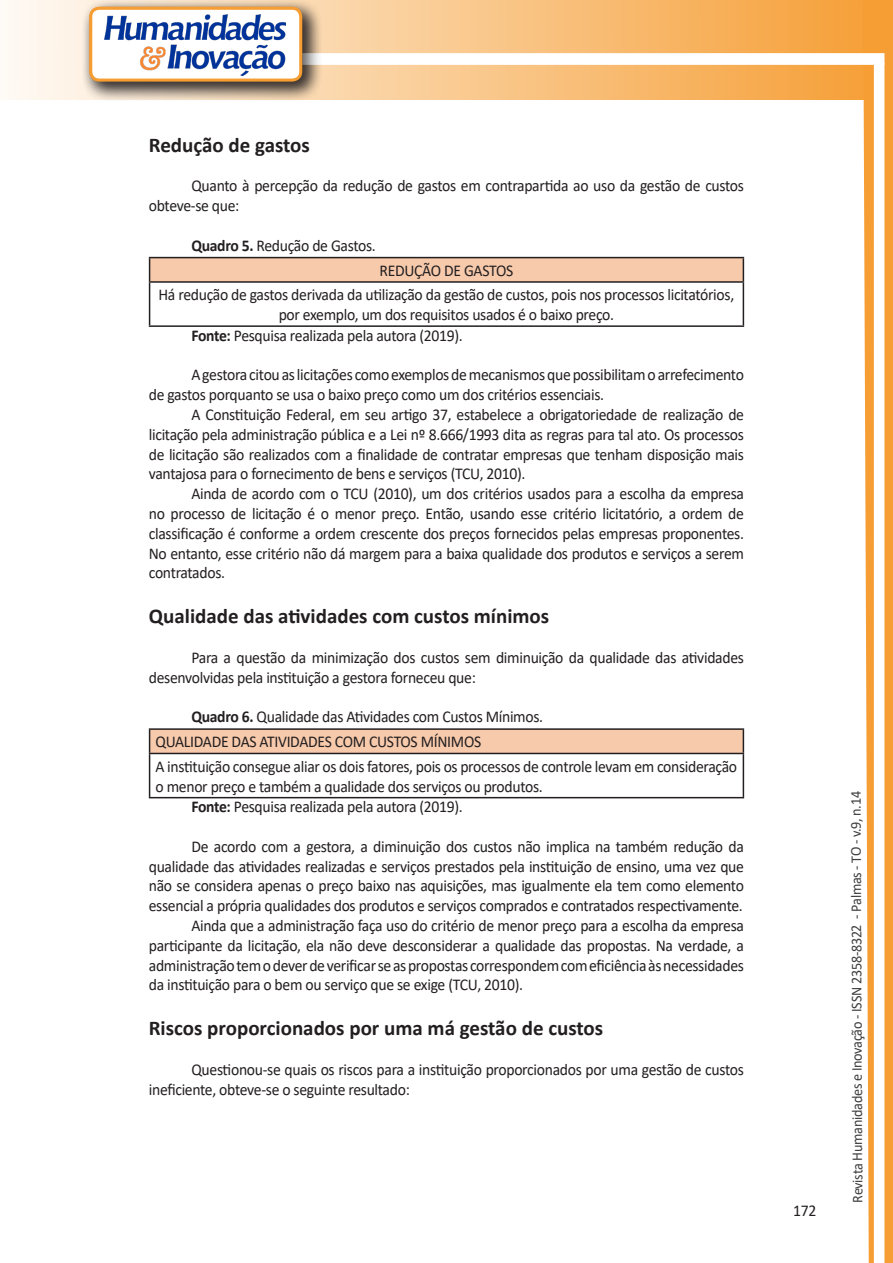
<style>
.page{position:relative;width:893px;height:1263px;background:#fff}
.page>*{position:absolute;margin:0;border:0;box-sizing:border-box;transform-origin:0 0}
.Titulo_2{font:700 21px "Calibri";color:#231f20}
.texto{font:16.5px/19.8px "Calibri";letter-spacing:-.02em;color:#231f20;scale:.95 1}
.t1{font:15px "Calibri";letter-spacing:-.025em;color:#3e3e3f;scale:.95 1}
.s1{font-weight:700}
</style>
<div class="page">
<svg style="left:5px;top:0;width:858px;height:100px;background:#f9c484"></svg>
<div style="left:302px;top:53px;width:582px;height:12px;background:#fff;border:2px solid #fff"></div>
<svg style="left:863px;top:0;width:30px;height:1263px"></svg>
<div style="left:81px;top:0;width:241px;height:102px;background:#231f20;opacity:.75"></div>
<svg style="left:91px;top:8px;width:210px;height:72px"></svg>
<div style="left:89px;top:7px;width:213px;height:75px;border:3px solid #f69e34;border-radius:9px"></div>
<div style="left:150px;top:258px;width:593px;height:24px;background:#f7caac"></div>
<hr style="left:149px;top:257px;width:595px;height:1px;background:#231f20">
<svg style="left:149px;top:258px;width:1px;height:23px"></svg>
<svg style="left:743px;top:258px;width:1px;height:23px"></svg>
<hr style="left:149px;top:281px;width:595px;height:2px;background:#231f20">
<hr style="left:149px;top:283px;width:1px;height:42px;background:#231f20">
<hr style="left:743px;top:283px;width:1px;height:42px;background:#231f20">
<hr style="left:149px;top:325px;width:595px;height:2px;background:#231f20">
<div style="left:150px;top:729px;width:593px;height:24px;background:#f7caac"></div>
<hr style="left:149px;top:728px;width:595px;height:2px;background:#231f20">
<svg style="left:149px;top:730px;width:1px;height:23px"></svg>
<svg style="left:743px;top:730px;width:1px;height:23px"></svg>
<hr style="left:149px;top:753px;width:595px;height:1px;background:#231f20">
<hr style="left:149px;top:754px;width:1px;height:43px;background:#231f20">
<hr style="left:743px;top:754px;width:1px;height:43px;background:#231f20">
<hr style="left:149px;top:797px;width:595px;height:1px;background:#231f20">
<p class="Titulo_2" style="left:149px;top:130px;width:163px">Redução de gastos</p>
<p class="texto" style="left:149px;top:176px;width:628px;text-indent:43px">Quanto à percepção da redução de gastos em contrapartida ao uso da gestão de custos obteve-se que:</p>
<p class="texto" style="left:191px;top:235px;width:196px"><span class="s1">Quadro 5.</span> Redução de Gastos.</p>
<p class="texto" style="left:380px;top:260px;width:142px">REDUÇÃO DE GASTOS</p>
<p class="texto" style="left:159px;top:285px;width:607px;text-align:center">Há redução de gastos derivada da utilização da gestão de custos, pois nos processos licitatórios, por exemplo, um dos requisitos usados é o baixo preço.</p>
<p class="texto" style="left:191px;top:325px;width:287px"><span class="s1">Fonte:</span> Pesquisa realizada pela autora (2019).</p>
<p class="texto" style="left:149px;top:364px;width:628px;text-indent:43px">A gestora citou as licitações como exemplos de mecanismos que possibilitam o arrefecimento de gastos porquanto se usa o baixo preço como um dos critérios essenciais.</p>
<p class="texto" style="left:149px;top:404px;width:628px;text-align:justify;text-indent:43px">A Constituição Federal, em seu artigo 37, estabelece a obrigatoriedade de realização de licitação pela administração pública e a Lei nº 8.666/1993 dita as regras para tal ato. Os processos de licitação são realizados com a finalidade de contratar empresas que tenham disposição mais vantajosa para o fornecimento de bens e serviços (TCU, 2010).</p>
<p class="texto" style="left:149px;top:483px;width:628px;text-align:justify;text-indent:43px">Ainda de acordo com o TCU (2010), um dos critérios usados para a escolha da empresa no processo de licitação é o menor preço. Então, usando esse critério licitatório, a ordem de classificação é conforme a ordem crescente dos preços fornecidos pelas empresas proponentes.<br>No entanto, esse critério não dá margem para a baixa qualidade dos produtos e serviços a serem contratados.</p>
<p class="Titulo_2" style="left:149px;top:601px;width:402px">Qualidade das atividades com custos mínimos</p>
<p class="texto" style="left:149px;top:647px;width:628px;text-indent:43px">Para a questão da minimização dos custos sem diminuição da qualidade das atividades desenvolvidas pela instituição a gestora forneceu que:</p>
<p class="texto" style="left:191px;top:706px;width:372px"><span class="s1">Quadro 6.</span> Qualidade das Atividades com Custos Mínimos.</p>
<p class="texto" style="left:156px;top:732px;width:344px">QUALIDADE DAS ATIVIDADES COM CUSTOS MÍNIMOS</p>
<p class="texto" style="left:156px;top:756px;width:614px">A instituição consegue aliar os dois fatores, pois os processos de controle levam em consideração o menor preço e também a qualidade dos serviços ou produtos.</p>
<p class="texto" style="left:191px;top:796px;width:287px"><span class="s1">Fonte:</span> Pesquisa realizada pela autora (2019).</p>
<p class="texto" style="left:149px;top:836px;width:628px;text-align:justify;text-indent:43px">De acordo com a gestora, a diminuição dos custos não implica na também redução da qualidade das atividades realizadas e serviços prestados pela instituição de ensino, uma vez que não se considera apenas o preço baixo nas aquisições, mas igualmente ela tem como elemento essencial a própria qualidades dos produtos e serviços comprados e contratados respectivamente.</p>
<p class="texto" style="left:149px;top:915px;width:628px;text-align:justify;text-indent:43px">Ainda que a administração faça uso do critério de menor preço para a escolha da empresa participante da licitação, ela não deve desconsiderar a qualidade das propostas. Na verdade, a administração tem o dever de verificar se as propostas correspondem com eficiência às necessidades da instituição para o bem ou serviço que se exige (TCU, 2010).</p>
<p class="Titulo_2" style="left:149px;top:1013px;width:456px">Riscos proporcionados por uma má gestão de custos</p>
<p class="texto" style="left:149px;top:1059px;width:628px;text-indent:43px">Questionou-se quais os riscos para a instituição proporcionados por uma gestão de custos ineficiente, obteve-se o seguinte resultado:</p>
<p class="texto" style="left:793px;top:1200px;width:26px">172</p>
<p class="t1" style="left:846px;top:1203px;width:435px;rotate:-90deg">Revista Humanidades e Inovação - ISSN 2358-8322 - Palmas - TO - v.9, n.14</p>
</div>
